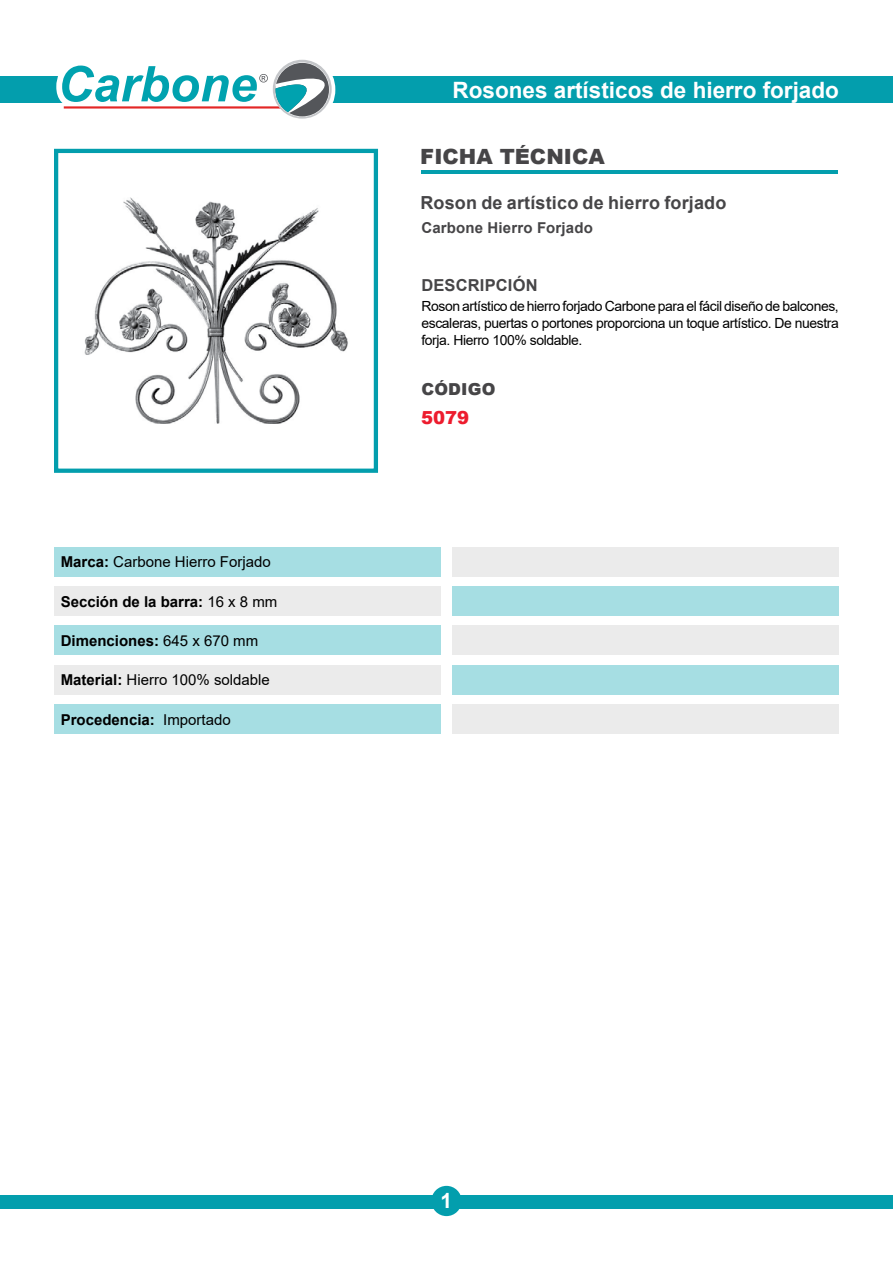
<style>
.page{position:relative;width:893px;height:1263px;background:#fff}
.page>*{position:absolute;margin:0;border:0;box-sizing:border-box;transform-origin:0 0}
.t1{font:700 22.5px "Arial";color:#fff}
.t2{font:900 21px "Arial";color:#464547}
.t3{font:700 21px "Arial";color:#fff}
.t4{font:700 18px "Arial";letter-spacing:.01em;color:#464547}
.t5{font:900 18px "Arial";color:#ed1c2e}
.t6{font:700 16.5px "Arial";letter-spacing:.01em;color:#464547}
.t7{font:900 16.5px "Arial";letter-spacing:.01em;color:#464547}
.t8{font:700 15px "Arial";color:#000}
.t9{font:15px "Arial";color:#000}
.t10{font:700 15px "Arial";letter-spacing:.01em;color:#464547}
.t11{font:13.95px/16.8px "Arial";letter-spacing:-.03em;color:#000;text-align:justify}
.s1{font-weight:700}
.s2{font-weight:400}
</style>
<div class="page">
<div style="left:0;top:77px;width:62px;height:26px;background:#039ead"></div>
<div style="left:303px;top:77px;width:590px;height:26px;background:#039ead"></div>
<div style="left:264px;top:54px;width:71px;height:71px;border:12px solid #fff;border-radius:50%"></div>
<svg style="left:273px;top:60px;width:59px;height:59px"></svg>
<svg style="left:47px;top:54px;width:282px;height:63px"></svg>
<hr style="left:421px;top:171px;width:417px;height:3px;background:#039ead">
<div style="left:0;top:1195px;width:893px;height:14px;background:#039ead"></div>
<div style="left:431px;top:1186px;width:31px;height:30px;background:#039ead;border-radius:50%"></div>
<div style="left:54px;top:547px;width:387px;height:30px;background:#a6dee3"></div>
<div style="left:452px;top:547px;width:387px;height:30px;background:#ebebeb"></div>
<div style="left:54px;top:586px;width:387px;height:30px;background:#ebebeb"></div>
<div style="left:452px;top:586px;width:387px;height:30px;background:#a6dee3"></div>
<div style="left:54px;top:626px;width:387px;height:29px;background:#a6dee3"></div>
<div style="left:452px;top:626px;width:387px;height:29px;background:#ebebeb"></div>
<div style="left:54px;top:665px;width:387px;height:29px;background:#ebebeb"></div>
<div style="left:452px;top:665px;width:387px;height:29px;background:#a6dee3"></div>
<div style="left:54px;top:704px;width:387px;height:30px;background:#a6dee3"></div>
<div style="left:452px;top:704px;width:387px;height:30px;background:#ebebeb"></div>
<img style="left:84px;top:198px;width:264px;height:226px">
<div style="left:54px;top:149px;width:324px;height:324px;border:4px solid #039ead"></div>
<p class="t9" style="left:61px;top:552px;width:212px"><span class="s1">Marca:</span> Carbone Hierro Forjado</p>
<p class="t8" style="left:61px;top:591px;width:218px">Sección de la barra: <span class="s2">16 x 8 mm</span></p>
<p class="t8" style="left:61px;top:630px;width:199px">Dimenciones: <span class="s2">645 x 670 mm</span></p>
<p class="t9" style="left:61px;top:669px;width:211px"><span class="s1">Material:</span> Hierro 100% soldable</p>
<p class="t8" style="left:61px;top:709px;width:172px">Procedencia: <span class="s2">Importado</span></p>
<h1 class="t1" style="left:453px;top:74px;width:388px">Rosones artísticos de hierro forjado</h1>
<h2 class="t2" style="left:420px;top:141px;width:186px">FICHA TÉCNICA</h2>
<p class="t4" style="left:420px;top:190px;width:308px">Roson de artístico de hierro forjado</p>
<p class="t10" style="left:421px;top:217px;width:173px">Carbone Hierro Forjado</p>
<p class="t6" style="left:421px;top:274px;width:118px">DESCRIPCIÓN</p>
<p class="t11" style="left:421px;top:298px;width:419px">Roson artístico de hierro forjado Carbone para el fácil diseño de balcones, escaleras, puertas o portones proporciona un toque artístico. De nuestra forja. Hierro 100% soldable.</p>
<p class="t7" style="left:421px;top:377px;width:76px">CÓDIGO</p>
<p class="t5" style="left:421px;top:404px;width:50px">5079</p>
<h2 class="t3" style="left:441px;top:1186px;width:13px">1</h2>
</div>
